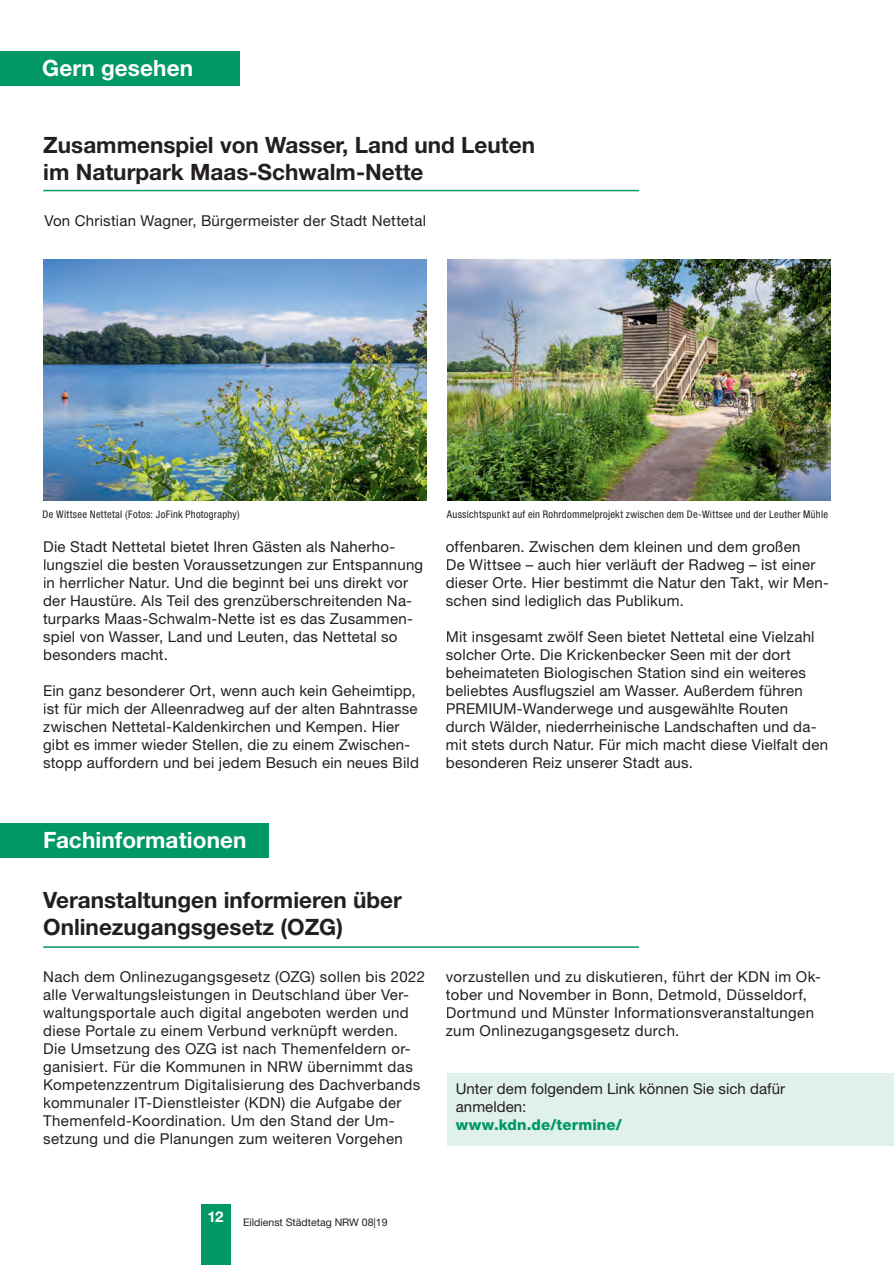
<style>
.page{position:relative;width:895px;height:1265px;background:#fff}
.page>*{position:absolute;margin:0;border:0;box-sizing:border-box;transform-origin:0 0}
.t1{font:700 22.5px/27px "Helvetica Neue LT Pro";color:#231f20}
.t2{font:700 22.5px "Helvetica Neue LT Pro";letter-spacing:.005em;color:#fff}
.t3{font:15px/18px "Helvetica Neue LT Pro";letter-spacing:.02em;color:#231f20}
.t4{font:800 15px "Helvetica Neue LT Pro";letter-spacing:.01em;color:#009864}
.t5{font:700 15px "Helvetica Neue LT Pro";color:#fff}
.t6{font:condensed 10.5px "Helvetica Neue LT Pro";letter-spacing:.025em;color:#231f20}
.t7{font:10.5px "Helvetica Neue LT Pro";color:#231f20}
</style>
<div class="page">
<div style="left:200px;top:1204px;width:30px;height:60px;background:#009864"></div>
<hr style="left:43px;top:190px;width:596px;height:1px;background:#009864">
<img style="left:43px;top:259px;width:383px;height:241px">
<div style="left:447px;top:1073px;width:447px;height:72px;background:#e0f0ea"></div>
<hr style="left:43px;top:946px;width:595px;height:1px;background:#009864">
<img style="left:447px;top:259px;width:383px;height:241px">
<div style="left:0;top:52px;width:239px;height:34px;background:#009864"></div>
<div style="left:0;top:823px;width:268px;height:34px;background:#009864"></div>
<h1 class="t2" style="left:42px;top:54px;width:152px">Gern gesehen</h1>
<h1 class="t1" style="left:43px;top:131px;width:493px">Zusammenspiel von Wasser, Land und Leuten im Naturpark Maas-Schwalm-Nette</h1>
<p class="t3" style="left:44px;top:211px;width:383px">Von Christian Wagner, Bürgermeister der Stadt Nettetal</p>
<p class="t6" style="left:43px;top:508px;width:198px">De Wittsee Nettetal (Fotos: JoFink Photography)</p>
<p class="t3" style="left:43px;top:537px;width:381px">Die Stadt Nettetal bietet Ihren Gästen als Naherho&shy;lungsziel die besten Voraussetzungen zur Entspannung in herrlicher Natur. Und die beginnt bei uns direkt vor der Haustüre. Als Teil des grenzüberschreitenden Na&shy;turparks Maas-Schwalm-Nette ist es das Zusammen&shy;spiel von Wasser, Land und Leuten, das Nettetal so besonders macht.</p>
<p class="t3" style="left:43px;top:681px;width:377px">Ein ganz besonderer Ort, wenn auch kein Geheimtipp, ist für mich der Alleenradweg auf der alten Bahntrasse zwischen Nettetal-Kaldenkirchen und Kempen. Hier gibt es immer wieder Stellen, die zu einem Zwischen&shy;stopp auffordern und bei jedem Besuch ein neues Bild</p>
<p class="t6" style="left:446px;top:508px;width:382px">Aussichtspunkt auf ein Rohrdommelprojekt zwischen dem De-Wittsee und der Leuther Mühle</p>
<p class="t3" style="left:445px;top:537px;width:384px">offenbaren. Zwischen dem kleinen und dem großen<br>De Wittsee – auch hier verläuft der Radweg – ist einer dieser Orte. Hier bestimmt die Natur den Takt, wir Men&shy;schen sind lediglich das Publikum.</p>
<p class="t3" style="left:445px;top:627px;width:383px">Mit insgesamt zwölf Seen bietet Nettetal eine Vielzahl solcher Orte. Die Krickenbecker Seen mit der dort beheimateten Biologischen Station sind ein weiteres beliebtes Ausflugsziel am Wasser. Außerdem führen PREMIUM-Wanderwege und ausgewählte Routen durch Wälder, niederrheinische Landschaften und da&shy;mit stets durch Natur. Für mich macht diese Vielfalt den besonderen Reiz unserer Stadt aus.</p>
<h1 class="t2" style="left:43px;top:825px;width:205px">Fachinformationen</h1>
<h1 class="t1" style="left:43px;top:885px;width:360px">Veranstaltungen informieren über<br>Onlinezugangsgesetz (OZG)</h1>
<p class="t3" style="left:43px;top:966px;width:383px">Nach dem Onlinezugangsgesetz (OZG) sollen bis 2022 alle Verwaltungsleistungen in Deutschland über Ver&shy;waltungsportale auch digital angeboten werden und diese Portale zu einem Verbund verknüpft werden.<br>Die Umsetzung des OZG ist nach Themenfeldern or&shy;ganisiert. Für die Kommunen in NRW übernimmt das Kompetenzzentrum Digitalisierung des Dachverbands kommunaler IT-Dienstleister (KDN) die Aufgabe der Themenfeld-Koordination. Um den Stand der Um&shy;setzung und die Planungen zum weiteren Vorgehen</p>
<p class="t3" style="left:445px;top:966px;width:376px">vorzustellen und zu diskutieren, führt der KDN im Ok&shy;tober und November in Bonn, Detmold, Düsseldorf, Dortmund und Münster Informationsveranstaltungen zum Onlinezugangsgesetz durch.</p>
<p class="t3" style="left:455px;top:1078px;width:331px">Unter dem folgendem Link können Sie sich dafür anmelden:</p>
<p class="t4" style="left:455px;top:1115px;width:167px">www.kdn.de/termine/</p>
<p class="t5" style="left:207px;top:1207px;width:18px">12</p>
<p class="t7" style="left:243px;top:1214px;width:146px">Eildienst Städtetag NRW 08|19</p>
</div>
